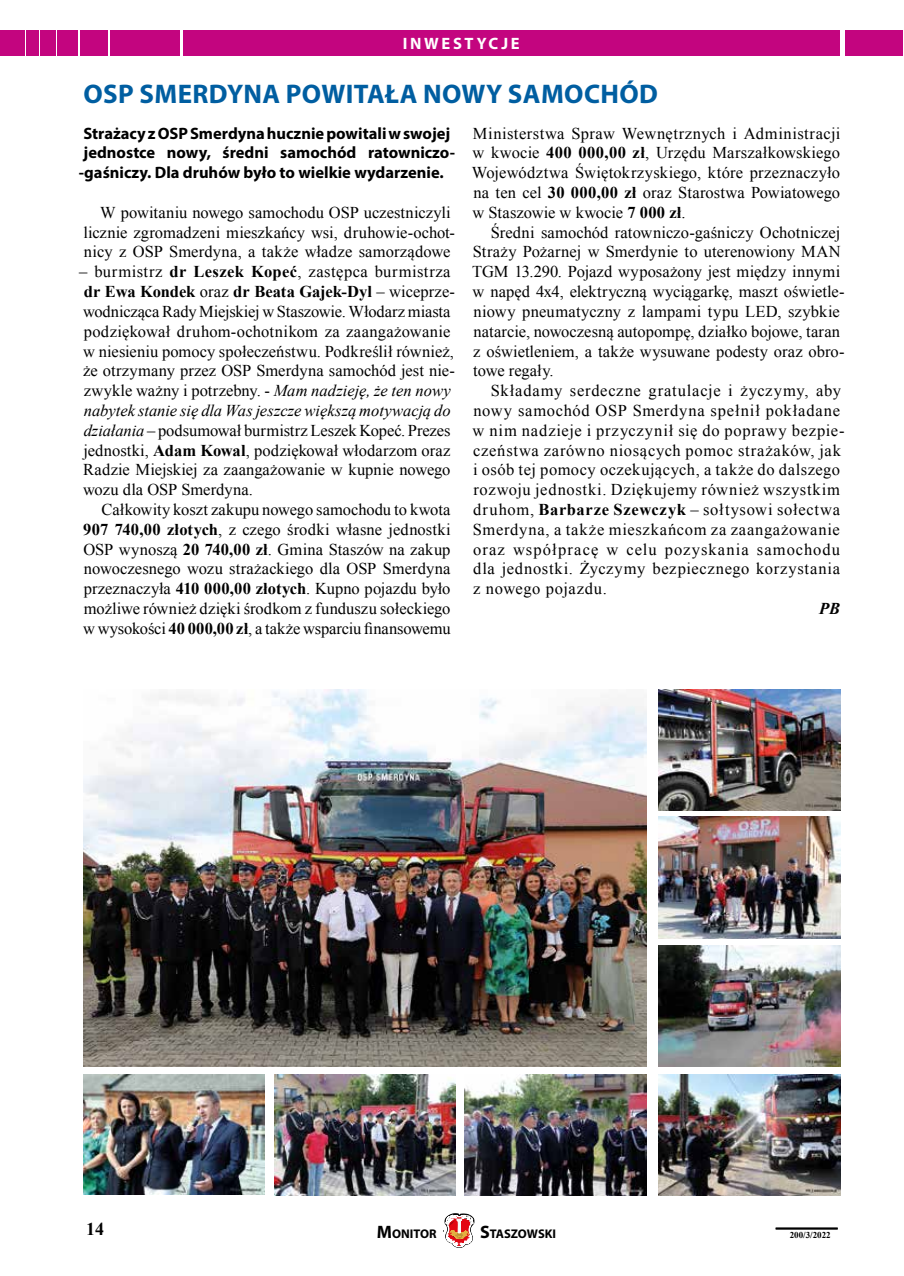
<style>
.page{position:relative;width:904px;height:1276px;background:#fff}
.page>*{position:absolute;margin:0;border:0;box-sizing:border-box;transform-origin:0 0}
.t1{font:700 27px "Myriad Pro";letter-spacing:.015em;color:#005ea1}
.t2{font:700 18px "Times New Roman";color:#000}
.t3{font:16.5px/19.8px "Times New Roman";letter-spacing:.015em;color:#000}
.t4{font:16.5px/19.8px "Times New Roman";letter-spacing:.045em;color:#000}
.t5{font:700 16.5px/19.8px "Myriad Pro";color:#000}
.t6{font:700 16.5px "Myriad Pro";letter-spacing:.16em;color:#fff}
.t7{font:italic 700 16.5px "Times New Roman";color:#000}
.t8{font:700 12.6px "Myriad Pro";color:#000}
.t9{font:700 9px "Times New Roman";color:#000}
.s1{font-weight:700}
.s2{font-style:italic}
.s3{font-size:18px}
</style>
<div class="page">
<img style="left:658px;top:817px;width:182px;height:121px">
<img style="left:658px;top:945px;width:182px;height:121px">
<img style="left:658px;top:1074px;width:182px;height:121px">
<img style="left:465px;top:1074px;width:181px;height:121px">
<img style="left:274px;top:1074px;width:181px;height:121px">
<img style="left:83px;top:1074px;width:181px;height:121px">
<img style="left:658px;top:689px;width:182px;height:121px">
<img style="left:83px;top:689px;width:563px;height:378px">
<hr style="left:775px;top:1227px;width:62px;height:1px;background:#000">
<hr style="left:775px;top:1228px;width:62px;height:1px;background:#000">
<svg style="left:445px;top:1213px;width:29px;height:34px"></svg>
<div style="left:183px;top:30px;width:656px;height:26px;background:#c3057f"></div>
<div style="left:0;top:30px;width:24px;height:26px;background:#c3057f"></div>
<div style="left:26px;top:30px;width:12px;height:26px;background:#c3057f"></div>
<div style="left:40px;top:30px;width:16px;height:26px;background:#c3057f"></div>
<div style="left:110px;top:30px;width:69px;height:26px;background:#c3057f"></div>
<div style="left:845px;top:30px;width:57px;height:26px;background:#c3057f"></div>
<div style="left:58px;top:30px;width:20px;height:26px;background:#c3057f"></div>
<div style="left:80px;top:30px;width:28px;height:26px;background:#c3057f"></div>
<p class="t6" style="left:403px;top:33px;width:118px">INWESTYCJE</p>
<h1 class="t1" style="left:83px;top:77px;width:576px">OSP SMERDYNA POWITAŁA NOWY SAMOCHÓD</h1>
<p class="t5" style="left:79px;top:123px;width:377px">Strażacy z OSP Smerdyna hucznie powitali w swojej jednostce nowy, średni samochód ratowniczo--gaśniczy. Dla druhów było to wielkie wydarzenie.</p>
<p class="t3" style="left:83px;top:202px;width:373px;text-indent:17px">W powitaniu nowego samochodu OSP uczestniczyli licznie zgromadzeni mieszkańcy wsi, druhowie-ochot&shy;nicy z OSP Smerdyna, a także władze samorządowe</p>
<p class="t3" style="left:79px;top:262px;width:377px">– burmistrz <span class="s1">dr Leszek Kopeć</span>, zastępca burmistrza <span class="s1">dr Ewa Kondek</span> oraz <span class="s1">dr Beata Gajek-Dyl</span> – wiceprze&shy;wodnicząca Rady Miejskiej w Staszowie. Włodarz miasta podziękował druhom-ochotnikom za zaangażowanie w niesieniu pomocy społeczeństwu. Podkreślił również, że otrzymany przez OSP Smerdyna samochód jest nie&shy;zwykle ważny i potrzebny. - <span class="s2">Mam nadzieję, że ten nowy nabytek stanie się dla Was jeszcze większą motywacją do działania</span> – podsumował burmistrz Leszek Kopeć. Prezes jednostki, <span class="s1">Adam Kowal</span>, podziękował włodarzom oraz Radzie Miejskiej za zaangażowanie w kupnie nowego wozu dla OSP Smerdyna.</p>
<p class="t3" style="left:83px;top:499px;width:369px;text-align:justify;text-indent:18px">Całkowity koszt zakupu nowego samochodu to kwota <span class="s1">907 740,00 złotych</span>, z czego środki własne jednostki OSP wynoszą <span class="s1">20 740,00 zł</span>. Gmina Staszów na zakup nowoczesnego wozu strażackiego dla OSP Smerdyna przeznaczyła <span class="s1">410 000,00 złotych</span>. Kupno pojazdu było możliwe również dzięki środkom z funduszu sołeckiego w wysokości <span class="s1">40 000,00 zł</span>, a także wsparciu finansowemu</p>
<p class="t3" style="left:472px;top:123px;width:370px;text-align:justify">Ministerstwa Spraw Wewnętrznych i Administracji w kwocie <span class="s1">400 000,00 zł</span>, Urzędu Marszałkowskiego Województwa Świętokrzyskiego, które przeznaczyło na ten cel <span class="s1">30 000,00 zł</span> oraz Starostwa Powiatowego w Staszowie w kwocie <span class="s1">7 000 zł</span>.</p>
<p class="t3" style="left:472px;top:222px;width:374px;text-indent:19px">Średni samochód ratowniczo-gaśniczy Ochotniczej Straży Pożarnej w Smerdynie to uterenowiony MAN TGM 13.290. Pojazd wyposażony jest między innymi w napęd 4x4, elektryczną wyciągarkę, maszt oświetle&shy;niowy pneumatyczny z lampami typu LED, szybkie natarcie, nowoczesną autopompę, działko bojowe, taran z oświetleniem, a także wysuwane podesty oraz obro&shy;towe regały.</p>
<p class="t4" style="left:472px;top:380px;width:373px;text-indent:18px">Składamy serdeczne gratulacje i życzymy, aby nowy samochód OSP Smerdyna spełnił pokładane w nim nadzieje i przyczynił się do poprawy bezpie&shy;czeństwa zarówno niosących pomoc strażaków, jak i osób tej pomocy oczekujących, a także do dalszego rozwoju jednostki. Dziękujemy również wszystkim druhom, <span class="s1">Barbarze Szewczyk</span> – sołtysowi sołectwa Smerdyna, a także mieszkańcom za zaangażowanie oraz współpracę w celu pozyskania samochodu dla jednostki. Życzymy bezpiecznego korzystania z nowego pojazdu.</p>
<p class="t7" style="left:819px;top:597px;width:22px">PB</p>
<p class="t2" style="left:86px;top:1216px;width:19px">14</p>
<p class="t8" style="left:377px;top:1225px;width:61px"><span class="s3">M</span>ONITOR</p>
<p class="t8" style="left:480px;top:1225px;width:77px"><span class="s3">S</span>TASZOWSKI</p>
<p class="t9" style="left:789px;top:1229px;width:43px">200/3/2022</p>
</div>
